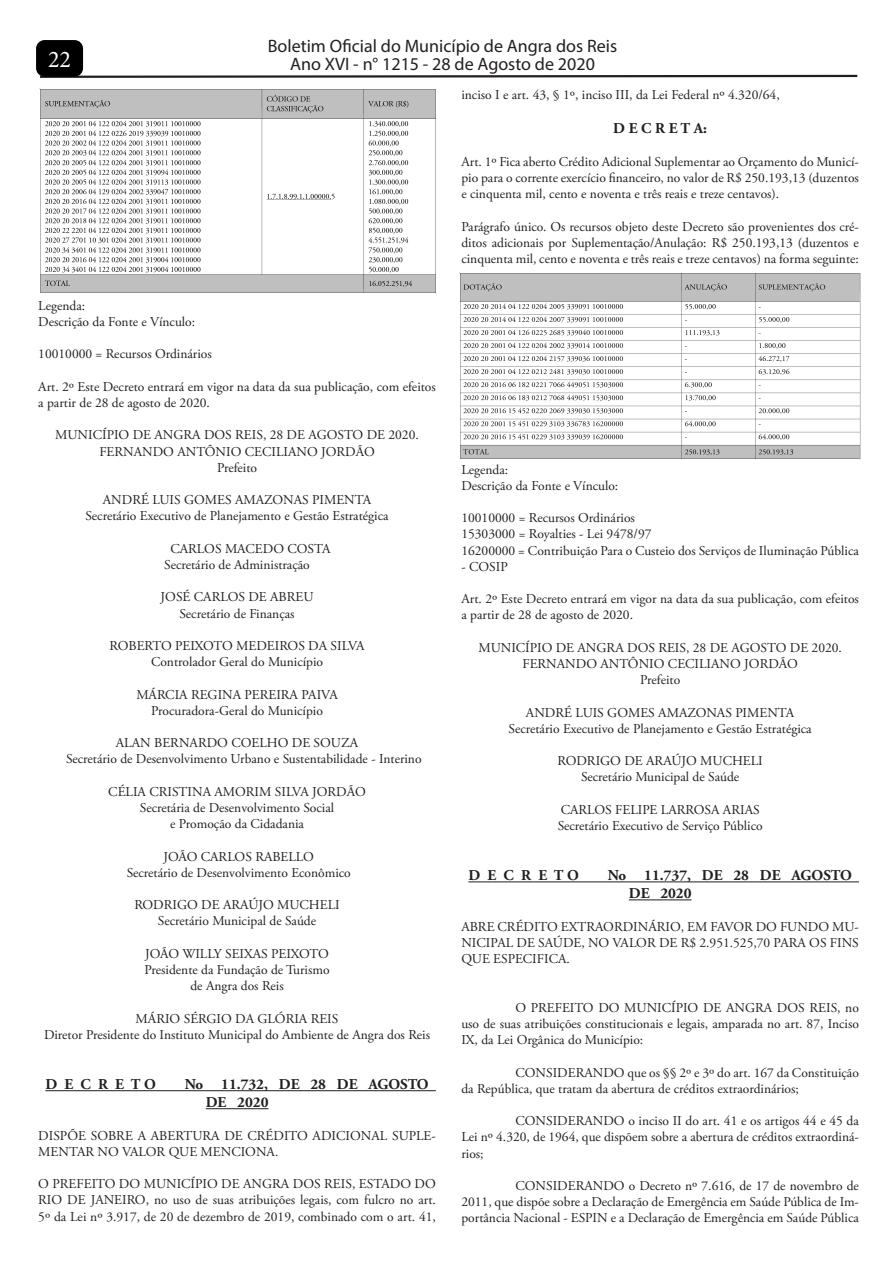
<style>
.page{position:relative;width:893px;height:1263px;background:#fff}
.page>*{position:absolute;margin:0;border:0;box-sizing:border-box;transform-origin:0 0}
.t1{font:24px "Minion Pro";color:#fff}
.t2{font:18px "Myriad Pro";color:#231f20}
.t3{font:700 15px/18px "Adobe Garamond Pro";color:#231f20}
.t4{font:13.5px/16.2px "Adobe Garamond Pro";color:#231f20;text-align:center}
</style>
<div class="page">
<svg style="left:39px;top:74px;width:819px;height:4px"></svg>
<div style="left:36px;top:40px;width:47px;height:37px;background:#000;border-radius:9px"></div>
<hr style="left:45px;top:1090px;width:391px;height:1px;background:#231f20">
<hr style="left:206px;top:1108px;width:62px;height:1px;background:#231f20">
<hr style="left:468px;top:881px;width:391px;height:1px;background:#231f20">
<hr style="left:629px;top:899px;width:63px;height:1px;background:#231f20">
<img style="left:40px;top:89px;width:396px;height:204px">
<img style="left:459px;top:272px;width:401px;height:187px">
<h2 class="t2" style="left:268px;top:35px;width:351px">Boletim Oficial do Município de Angra dos Reis</h2>
<h1 class="t1" style="left:48px;top:43px;width:25px">22</h1>
<h2 class="t2" style="left:290px;top:53px;width:306px">Ano XVI - n° 1215 - 28 de Agosto de 2020</h2>
<p class="t4" style="left:38px;top:298px;width:158px;text-align:left">Legenda:<br>Descrição da Fonte e Vínculo:</p>
<p class="t4" style="left:38px;top:346px;width:175px">10010000 = Recursos Ordinários</p>
<p class="t4" style="left:38px;top:379px;width:399px;text-align:left">Art. 2º Este Decreto entrará em vigor na data da sua publicação, com efeitos a partir de 28 de agosto de 2020.</p>
<p class="t4" style="left:55px;top:427px;width:365px">MUNICÍPIO DE ANGRA DOS REIS, 28 DE AGOSTO DE 2020.<br>FERNANDO ANTÔNIO CECILIANO JORDÃO<br>Prefeito</p>
<p class="t4" style="left:86px;top:492px;width:305px">ANDRÉ LUIS GOMES AMAZONAS PIMENTA<br>Secretário Executivo de Planejamento e Gestão Estratégica</p>
<p class="t4" style="left:164px;top:541px;width:168px;text-align:left;text-indent:6px">CARLOS MACEDO COSTA<br>Secretário de Administração</p>
<p class="t4" style="left:161px;top:589px;width:154px">JOSÉ CARLOS DE ABREU<br>Secretário de Finanças</p>
<p class="t4" style="left:110px;top:638px;width:257px">ROBERTO PEIXOTO MEDEIROS DA SILVA<br>Controlador Geral do Município</p>
<p class="t4" style="left:136px;top:687px;width:203px">MÁRCIA REGINA PEREIRA PAIVA<br>Procuradora-Geral do Município</p>
<p class="t4" style="left:66px;top:735px;width:357px;text-align:left;text-indent:50px">ALAN BERNARDO COELHO DE SOUZA<br>Secretário de Desenvolvimento Urbano e Sustentabilidade - Interino</p>
<p class="t4" style="left:108px;top:784px;width:259px">CÉLIA CRISTINA AMORIM SILVA JORDÃO<br>Secretária de Desenvolvimento Social<br>e Promoção da Cidadania</p>
<p class="t4" style="left:127px;top:849px;width:226px">JOÃO CARLOS RABELLO<br>Secretário de Desenvolvimento Econômico</p>
<p class="t4" style="left:134px;top:897px;width:207px">RODRIGO DE ARAÚJO MUCHELI<br>Secretário Municipal de Saúde</p>
<p class="t4" style="left:145px;top:946px;width:187px">JOÃO WILLY SEIXAS PEIXOTO<br>Presidente da Fundação de Turismo de Angra dos Reis</p>
<p class="t4" style="left:44px;top:1011px;width:388px">MÁRIO SÉRGIO DA GLÓRIA REIS<br>Diretor Presidente do Instituto Municipal do Ambiente de Angra dos Reis</p>
<p class="t3" style="left:45px;top:1076px;width:112px">D E C R E T O</p>
<p class="t3" style="left:206px;top:1076px;width:225px;text-indent:-21px">No 11.732, DE 28 DE AGOSTO<br>DE 2020</p>
<p class="t4" style="left:38px;top:1128px;width:399px;text-align:left">DISPÕE SOBRE A ABERTURA DE CRÉDITO ADICIONAL SUPLE-<br>MENTAR NO VALOR QUE MENCIONA.</p>
<p class="t4" style="left:38px;top:1176px;width:399px;text-align:justify">O PREFEITO DO MUNICÍPIO DE ANGRA DOS REIS, ESTADO DO RIO DE JANEIRO, no uso de suas atribuições legais, com fulcro no art.<br>5º da Lei nº 3.917, de 20 de dezembro de 2019, combinado com o art. 41,</p>
<p class="t4" style="left:461px;top:87px;width:320px">inciso I e art. 43, § 1º, inciso III, da Lei Federal nº 4.320/64,</p>
<p class="t3" style="left:613px;top:120px;width:95px">D E C R E T A:</p>
<p class="t4" style="left:461px;top:154px;width:399px;text-align:justify">Art. 1º Fica aberto Crédito Adicional Suplementar ao Orçamento do Municí&shy;pio para o corrente exercício financeiro, no valor de R$ 250.193,13 (duzentos e cinquenta mil, cento e noventa e três reais e treze centavos).</p>
<p class="t4" style="left:461px;top:219px;width:399px;text-align:justify">Parágrafo único. Os recursos objeto deste Decreto são provenientes dos cré&shy;ditos adicionais por Suplementação/Anulação: R$ 250.193,13 (duzentos e cinquenta mil, cento e noventa e três reais e treze centavos) na forma seguinte:</p>
<p class="t4" style="left:461px;top:462px;width:158px;text-align:left">Legenda:<br>Descrição da Fonte e Vínculo:</p>
<p class="t4" style="left:461px;top:510px;width:399px;text-align:left">10010000 = Recursos Ordinários<br>15303000 = Royalties - Lei 9478/97<br>16200000 = Contribuição Para o Custeio dos Serviços de Iluminação Pública</p>
<p class="t4" style="left:461px;top:559px;width:48px">- COSIP</p>
<p class="t4" style="left:461px;top:591px;width:399px;text-align:left">Art. 2º Este Decreto entrará em vigor na data da sua publicação, com efeitos a partir de 28 de agosto de 2020.</p>
<p class="t4" style="left:478px;top:640px;width:365px">MUNICÍPIO DE ANGRA DOS REIS, 28 DE AGOSTO DE 2020.<br>FERNANDO ANTÔNIO CECILIANO JORDÃO<br>Prefeito</p>
<p class="t4" style="left:509px;top:705px;width:305px">ANDRÉ LUIS GOMES AMAZONAS PIMENTA<br>Secretário Executivo de Planejamento e Gestão Estratégica</p>
<p class="t4" style="left:557px;top:753px;width:207px">RODRIGO DE ARAÚJO MUCHELI<br>Secretário Municipal de Saúde</p>
<p class="t4" style="left:558px;top:802px;width:206px;text-align:left">CARLOS FELIPE LARROSA ARIAS<br>Secretário Executivo de Serviço Público</p>
<p class="t3" style="left:468px;top:867px;width:112px">D E C R E T O</p>
<p class="t3" style="left:629px;top:867px;width:225px;text-indent:-21px">No 11.737, DE 28 DE AGOSTO<br>DE 2020</p>
<p class="t4" style="left:461px;top:919px;width:399px;text-align:justify">ABRE CRÉDITO EXTRAORDINÁRIO, EM FAVOR DO FUNDO MU-NICIPAL DE SAÚDE, NO VALOR DE R$ 2.951.525,70 PARA OS FINS QUE ESPECIFICA.</p>
<p class="t4" style="left:461px;top:1000px;width:399px;text-align:justify;text-indent:54px">O PREFEITO DO MUNICÍPIO DE ANGRA DOS REIS, no uso de suas atribuições constitucionais e legais, amparada no art. 87, Inciso IX, da Lei Orgânica do Município:</p>
<p class="t4" style="left:461px;top:1065px;width:399px;text-align:left;text-indent:54px">CONSIDERANDO que os §§ 2º e 3º do art. 167 da Constituição da República, que tratam da abertura de créditos extraordinários;</p>
<p class="t4" style="left:461px;top:1113px;width:399px;text-align:justify;text-indent:54px">CONSIDERANDO o inciso II do art. 41 e os artigos 44 e 45 da Lei nº 4.320, de 1964, que dispõem sobre a abertura de créditos extraordiná&shy;rios;</p>
<p class="t4" style="left:461px;top:1178px;width:399px;text-align:justify;text-indent:54px">CONSIDERANDO o Decreto nº 7.616, de 17 de novembro de 2011, que dispõe sobre a Declaração de Emergência em Saúde Pública de Im&shy;portância Nacional - ESPIN e a Declaração de Emergência em Saúde Pública</p>
</div>
